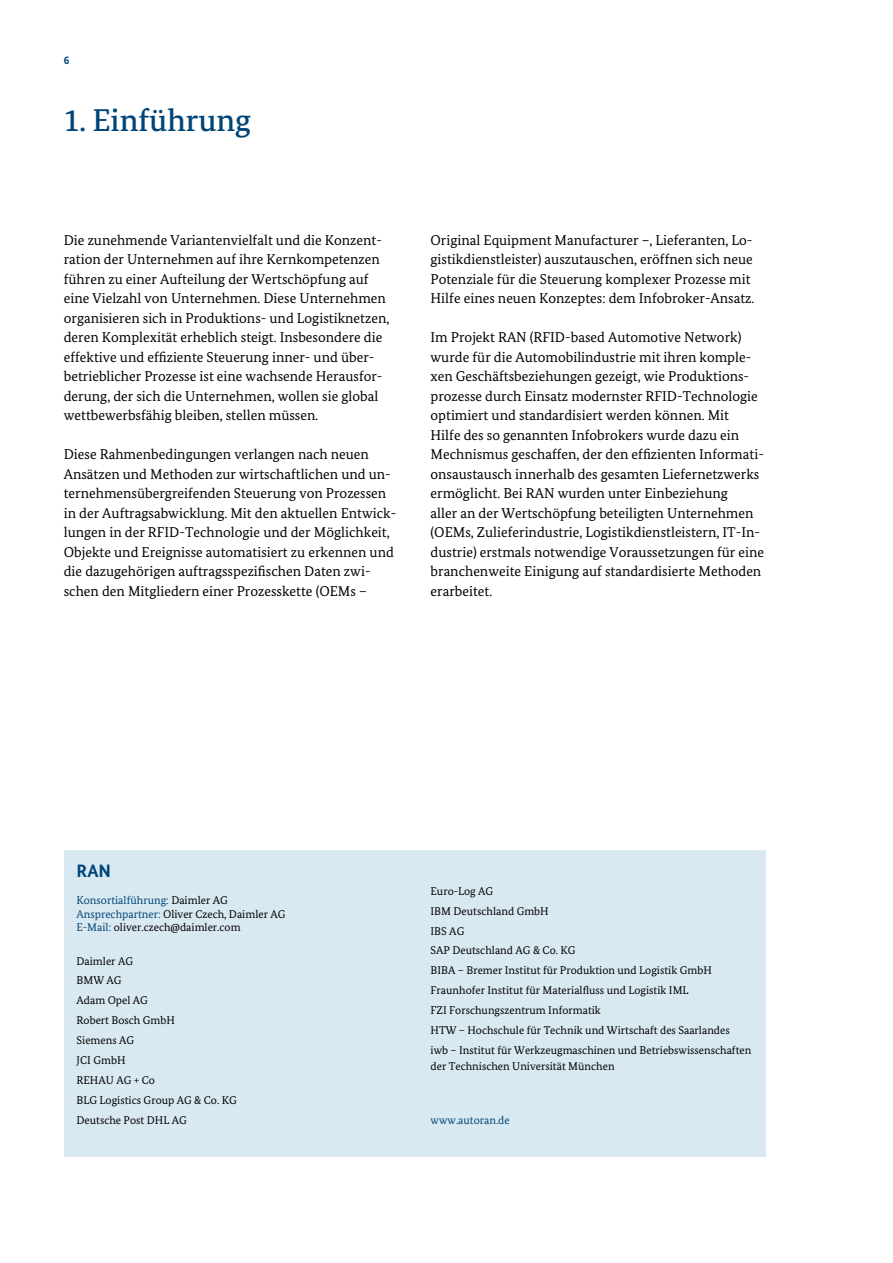
<style>
.page{position:relative;width:893px;height:1263px;background:#fff}
.page>*{position:absolute;margin:0;border:0;box-sizing:border-box;transform-origin:0 0}
.t1{font:500 31.5px "Bundes Serif";color:#004578}
.t2{font:700 18px "Bundes Sans";color:#004578}
.t3{font:14.25px/19.5px "Bundes Serif";color:#000}
.Absatzformat_1{font:11.25px/16.5px "Bundes Serif";color:#000}
.t4{font:11.25px "Bundes Serif";color:#004578}
.t5{font:700 11.25px "Bundes Sans";color:#004578}
.s1{color:#000}
.s2{color:#004578}
</style>
<div class="page">
<div style="left:64px;top:850px;width:701px;height:307px;background:#d9e9f1"></div>
<p class="t5" style="left:64px;top:53px;width:7px">6</p>
<p class="t1" style="left:64px;top:101px;width:189px">1. Einführung</p>
<p class="t3" style="left:64px;top:230px;width:327px">Die zunehmende Variantenvielfalt und die Konzent&shy;ration der Unternehmen auf ihre Kernkompetenzen führen zu einer Aufteilung der Wertschöpfung auf eine Vielzahl von Unternehmen. Diese Unternehmen organisieren sich in Produktions- und Logistiknetzen, deren Komplexität erheblich steigt. Insbesondere die effektive und effiziente Steuerung inner- und über&shy;betrieblicher Prozesse ist eine wachsende Herausfor&shy;derung, der sich die Unternehmen, wollen sie global wettbewerbsfähig bleiben, stellen müssen.</p>
<p class="t3" style="left:64px;top:445px;width:334px">Diese Rahmenbedingungen verlangen nach neuen Ansätzen und Methoden zur wirtschaftlichen und un&shy;ternehmensübergreifenden Steuerung von Prozessen in der Auftragsabwicklung. Mit den aktuellen Entwick&shy;lungen in der RFID-Technologie und der Möglichkeit, Objekte und Ereignisse automatisiert zu erkennen und die dazugehörigen auftragsspezifischen Daten zwi&shy;schen den Mitgliedern einer Prozesskette (OEMs –</p>
<p class="t3" style="left:431px;top:230px;width:325px">Original Equipment Manufacturer –, Lieferanten, Lo&shy;gistikdienstleister) auszutauschen, eröffnen sich neue Potenziale für die Steuerung komplexer Prozesse mit Hilfe eines neuen Konzeptes: dem Infobroker-Ansatz.</p>
<p class="t3" style="left:431px;top:328px;width:335px">Im Projekt RAN (RFID-based Automotive Network) wurde für die Automobilindustrie mit ihren komple&shy;xen Geschäftsbeziehungen gezeigt, wie Produktions&shy;prozesse durch Einsatz modernster RFID-Technologie optimiert und standardisiert werden können. Mit<br>Hilfe des so genannten Infobrokers wurde dazu ein Mechnismus geschaffen, der den effizienten Informati&shy;onsaustausch innerhalb des gesamten Liefernetzwerks ermöglicht. Bei RAN wurden unter Einbeziehung<br>aller an der Wertschöpfung beteiligten Unternehmen (OEMs, Zulieferindustrie, Logistikdienstleistern, IT-In&shy;dustrie) erstmals notwendige Voraussetzungen für eine branchenweite Einigung auf standardisierte Methoden erarbeitet.</p>
<p class="t2" style="left:77px;top:860px;width:36px">RAN</p>
<p class="t4" style="left:77px;top:893px;width:153px">Konsortialführung: <span class="s1">Daimler AG</span></p>
<p class="Absatzformat_1" style="left:77px;top:905px;width:211px"><span class="s2">Ansprechpartner:</span> Oliver Czech, Daimler AG</p>
<p class="Absatzformat_1" style="left:77px;top:919px;width:166px"><span class="s2">E-Mail:</span> oliver.czech@daimler.com</p>
<p class="Absatzformat_1" style="left:77px;top:952px;width:58px">Daimler AG</p>
<p class="Absatzformat_1" style="left:77px;top:972px;width:47px">BMW AG</p>
<p class="Absatzformat_1" style="left:77px;top:992px;width:73px">Adam Opel AG</p>
<p class="Absatzformat_1" style="left:77px;top:1012px;width:100px">Robert Bosch GmbH</p>
<p class="Absatzformat_1" style="left:77px;top:1032px;width:59px">Siemens AG</p>
<p class="Absatzformat_1" style="left:77px;top:1052px;width:50px">JCI GmbH</p>
<p class="Absatzformat_1" style="left:77px;top:1072px;width:80px">REHAU AG + Co</p>
<p class="Absatzformat_1" style="left:77px;top:1091px;width:162px">BLG Logistics Group AG &amp; Co. KG</p>
<p class="Absatzformat_1" style="left:77px;top:1111px;width:112px">Deutsche Post DHL AG</p>
<p class="Absatzformat_1" style="left:431px;top:882px;width:64px">Euro-Log AG</p>
<p class="Absatzformat_1" style="left:431px;top:902px;width:120px">IBM Deutschland GmbH</p>
<p class="Absatzformat_1" style="left:431px;top:922px;width:35px">IBS AG</p>
<p class="Absatzformat_1" style="left:431px;top:942px;width:146px">SAP Deutschland AG &amp; Co. KG</p>
<p class="Absatzformat_1" style="left:431px;top:962px;width:283px">BIBA – Bremer Institut für Produktion und Logistik GmbH</p>
<p class="Absatzformat_1" style="left:431px;top:982px;width:260px">Fraunhofer Institut für Materialfluss und Logistik IML</p>
<p class="Absatzformat_1" style="left:431px;top:1002px;width:172px">FZI Forschungszentrum Informatik</p>
<p class="Absatzformat_1" style="left:431px;top:1022px;width:301px">HTW – Hochschule für Technik und Wirtschaft des Saarlandes</p>
<p class="Absatzformat_1" style="left:431px;top:1041px;width:322px">iwb – Institut für Werkzeugmaschinen und Betriebswissenschaften der Technischen Universität München</p>
<p class="t4" style="left:431px;top:1113px;width:81px">www.autoran.de</p>
</div>
